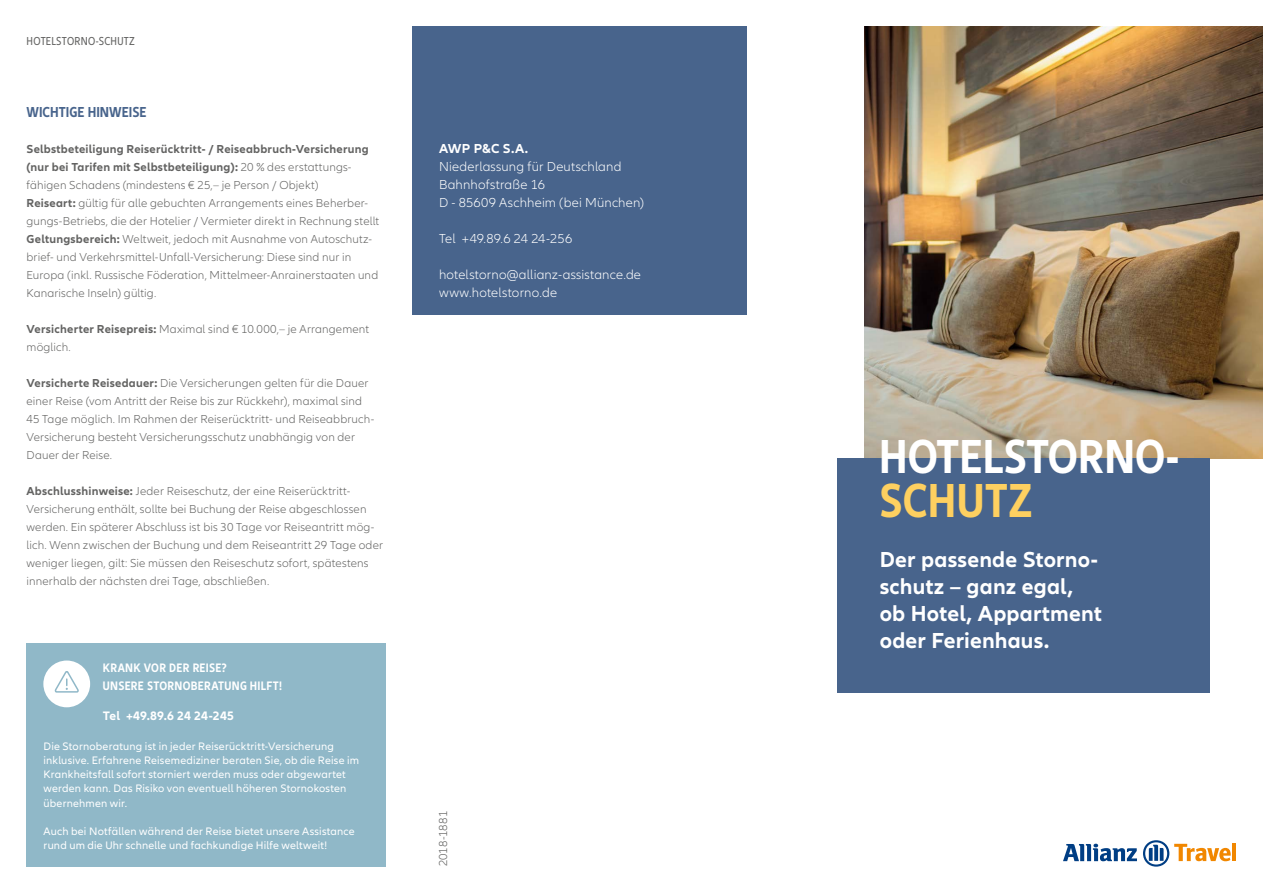
<style>
.page{position:relative;width:1263px;height:893px;background:#fff}
.page>*{position:absolute;margin:0;border:0;box-sizing:border-box;transform-origin:0 0}
.t1{font:700 condensed 49.5px "Allianz Neo";color:#fff}
.t2{font:700 condensed 49.5px "Allianz Neo";letter-spacing:.005em;color:#fed060}
.t3{font:700 22.5px/27px "Allianz Neo";letter-spacing:.01em;color:#fff}
.t4{font:700 condensed 15px "Allianz Neo";color:#48648c}
.t5{font:300 13.5px/18px "Allianz Neo";letter-spacing:.015em;color:#fff}
.t6{font:700 13.5px "Allianz Neo";color:#fff}
.t7{font:700 condensed 12.75px/18px "Allianz Neo";letter-spacing:.025em;color:#fff}
.t8{font:700 12.75px "Allianz Neo";letter-spacing:.02em;color:#fff}
.t9{font:300 12px/18px "Allianz Neo";letter-spacing:.01em;color:#636362}
.t10{font:condensed 12px "Allianz Neo";letter-spacing:.025em;color:#636362}
.t11{font:11.25px/14.2px "Allianz Neo";letter-spacing:.015em;color:#fff}
.s1{font-weight:700}
</style>
<div class="page">
<img style="left:864px;top:27px;width:399px;height:432px">
<div style="left:412px;top:27px;width:335px;height:288px;background:#48648c"></div>
<svg style="left:1063px;top:844px;width:74px;height:17px"></svg>
<svg style="left:1143px;top:840px;width:88px;height:27px"></svg>
<hr style="left:1232px;top:844px;width:4px;height:17px;background:#f18700">
<div style="left:838px;top:459px;width:372px;height:234px;background:#48648c"></div>
<div style="left:27px;top:643px;width:359px;height:223px;background:#90b8c8"></div>
<div style="left:43px;top:660px;width:47px;height:47px;background:#fff;border-radius:50%"></div>
<svg style="left:54px;top:671px;width:25px;height:22px"></svg>
<p class="t10" style="left:27px;top:34px;width:110px">HOTELSTORNO-SCHUTZ</p>
<p class="t4" style="left:27px;top:103px;width:121px">WICHTIGE HINWEISE</p>
<p class="t9" style="left:27px;top:140px;width:354px"><span class="s1">Selbstbeteiligung Reiserücktritt- / Reiseabbruch-Versicherung (nur bei Tarifen mit Selbstbeteiligung):</span> 20 % des erstattungs&shy;fähigen Schadens (mindestens € 25,– je Person / Objekt)<br><span class="s1">Reiseart:</span> gültig für alle gebuchten Arrangements eines Beherber&shy;gungs-Betriebs, die der Hotelier / Vermieter direkt in Rechnung stellt <span class="s1">Geltungsbereich:</span> Weltweit, jedoch mit Ausnahme von Autoschutz&shy;brief- und Verkehrsmittel-Unfall-Versicherung: Diese sind nur in Europa (inkl. Russische Föderation, Mittelmeer-Anrainerstaaten und Kanarische Inseln) gültig.</p>
<p class="t9" style="left:27px;top:320px;width:344px"><span class="s1">Versicherter Reisepreis:</span> Maximal sind € 10.000,– je Arrangement möglich.</p>
<p class="t9" style="left:27px;top:374px;width:348px"><span class="s1">Versicherte Reisedauer:</span> Die Versicherungen gelten für die Dauer einer Reise (vom Antritt der Reise bis zur Rückkehr), maximal sind 45 Tage möglich. Im Rahmen der Reiserücktritt- und Reiseabbruch-Versicherung besteht Versicherungsschutz unabhängig von der Dauer der Reise.</p>
<p class="t9" style="left:27px;top:482px;width:358px"><span class="s1">Abschlusshinweise:</span> Jeder Reiseschutz, der eine Reiserücktritt-Versicherung enthält, sollte bei Buchung der Reise abgeschlossen werden. Ein späterer Abschluss ist bis 30 Tage vor Reiseantritt mög&shy;lich. Wenn zwischen der Buchung und dem Reiseantritt 29 Tage oder weniger liegen, gilt: Sie müssen den Reiseschutz sofort, spätestens innerhalb der nächsten drei Tage, abschließen.</p>
<p class="t7" style="left:103px;top:659px;width:180px">KRANK VOR DER REISE?<br>UNSERE STORNOBERATUNG HILFT!</p>
<p class="t8" style="left:103px;top:709px;width:133px">Tel +49.89.6 24 24-245</p>
<p class="t11" style="left:44px;top:739px;width:317px">Die Stornoberatung ist in jeder Reiserücktritt-Versicherung inklusive. Erfahrene Reisemediziner beraten Sie, ob die Reise im Krankheitsfall sofort storniert werden muss oder abgewartet werden kann. Das Risiko von eventuell höheren Stornokosten übernehmen wir.</p>
<p class="t11" style="left:44px;top:825px;width:313px">Auch bei Notfällen während der Reise bietet unsere Assistance rund um die Uhr schnelle und fachkundige Hilfe weltweit!</p>
<p class="t6" style="left:439px;top:140px;width:91px">AWP P&amp;C S.A.</p>
<p class="t5" style="left:439px;top:157px;width:207px">Niederlassung für Deutschland<br>Bahnhofstraße 16<br>D - 85609 Aschheim (bei München)</p>
<p class="t5" style="left:439px;top:229px;width:135px">Tel +49.89.6 24 24-256</p>
<p class="t5" style="left:439px;top:265px;width:203px">hotelstorno@allianz-assistance.de www.hotelstorno.de</p>
<p class="t9" style="left:434px;top:866px;width:57px;rotate:-90deg">2018-1881</p>
<h1 class="t1" style="left:879px;top:428px;width:301px">HOTELSTORNO-</h1>
<h1 class="t2" style="left:879px;top:472px;width:155px">SCHUTZ</h1>
<h2 class="t3" style="left:880px;top:546px;width:224px">Der passende Storno&shy;schutz – ganz egal, ob Hotel, Appartment oder Ferienhaus.</h2>
</div>
